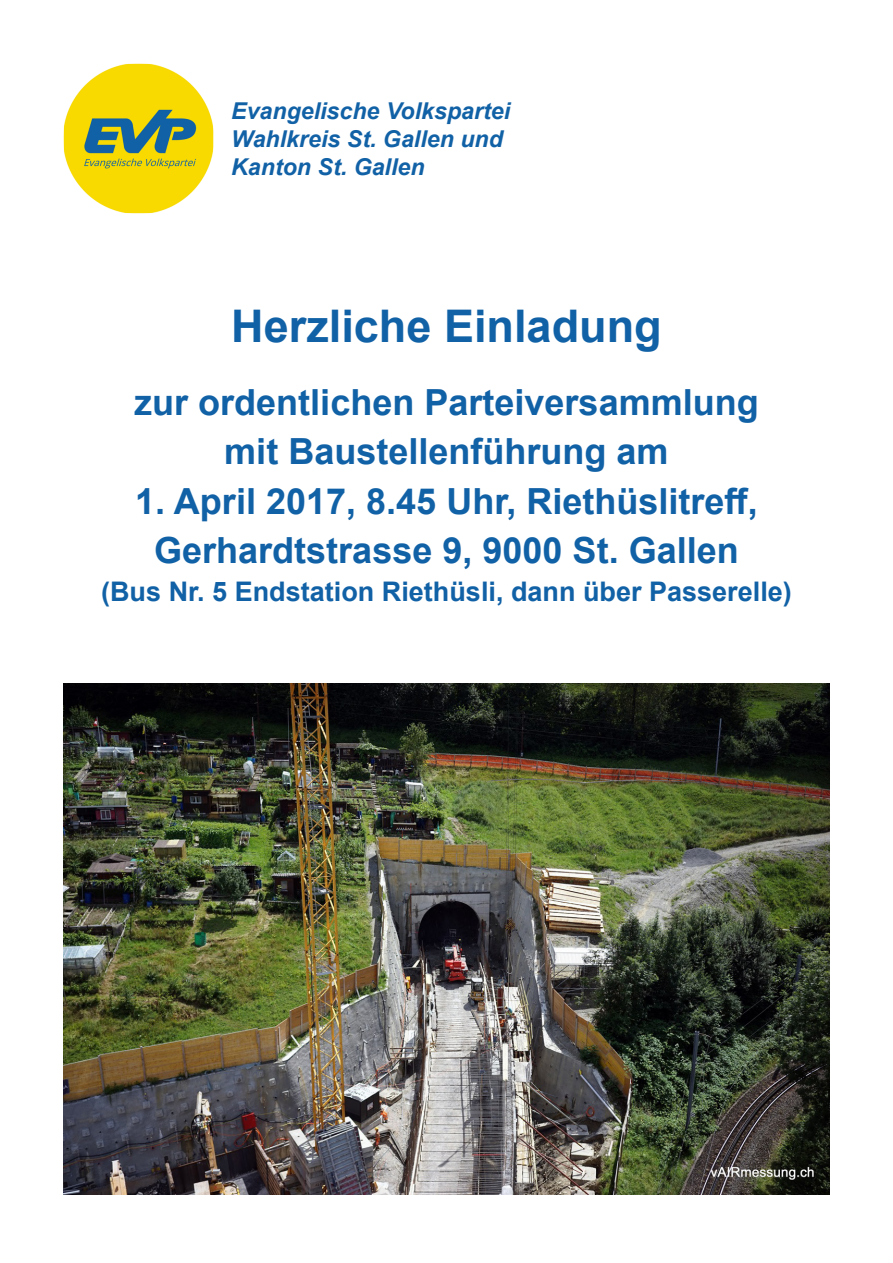
<style>
.page{position:relative;width:893px;height:1263px;background:#fff}
.page>*{position:absolute;margin:0;border:0;box-sizing:border-box;transform-origin:0 0}
.t1{font:700 45px "Arial";color:#1161a6}
.t2{font:700 36px "Arial";color:#1161a6}
.t3{font:700 27px "Arial";color:#1161a6}
.t4{font:italic 700 23.25px "Arial";color:#1161a6}
</style>
<div class="page">
<img style="left:64px;top:64px;width:149px;height:149px">
<img style="left:64px;top:684px;width:765px;height:510px">
<p class="t4" style="left:231px;top:95px;width:280px">Evangelische Volkspartei</p>
<p class="t4" style="left:231px;top:123px;width:273px">Wahlkreis St. Gallen und</p>
<p class="t4" style="left:231px;top:151px;width:195px">Kanton St. Gallen</p>
<p class="t1" style="left:231px;top:295px;width:432px">Herzliche Einladung</p>
<p class="t2" style="left:134px;top:377px;width:626px">zur ordentlichen Parteiversammlung</p>
<p class="t2" style="left:224px;top:426px;width:446px">mit Baustellenführung am</p>
<p class="t2" style="left:135px;top:476px;width:624px">1. April 2017, 8.45 Uhr, Riethüslitreff,</p>
<p class="t2" style="left:154px;top:525px;width:586px">Gerhardtstrasse 9, 9000 St. Gallen</p>
<p class="t3" style="left:101px;top:573px;width:692px">(Bus Nr. 5 Endstation Riethüsli, dann über Passerelle)</p>
</div>
